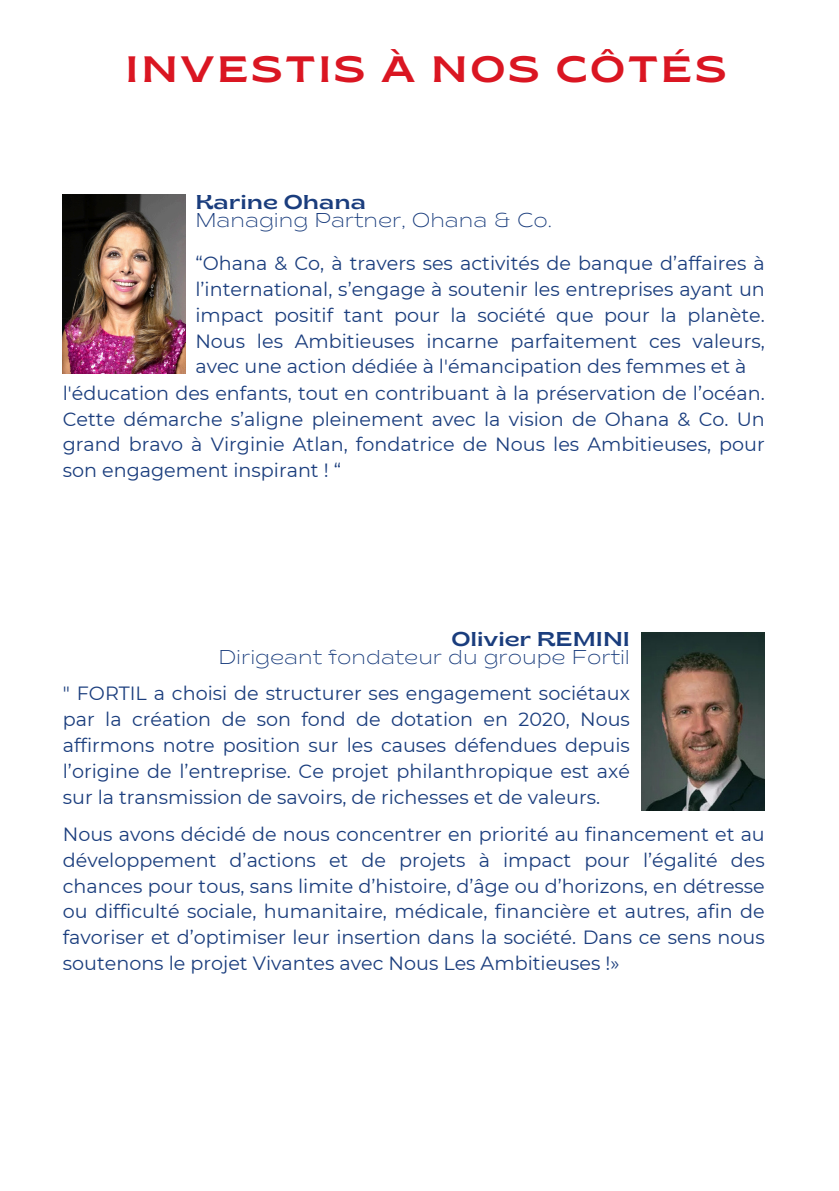
<style>
.page{position:relative;width:839px;height:1191px;background:#fff}
.page>*{position:absolute;margin:0;border:0;box-sizing:border-box;transform-origin:0 0}
.t1{font:semi-expanded 36.6px "Brice";letter-spacing:.08em;color:#da1622}
.t2{font:200 semi-expanded 20px "Brice";color:#1a3d7d}
.t3{font:semi-expanded 20px "Brice";color:#1a3d7d}
.t4{font:19.2px/25.8px "Montserrat";color:#1a3d7d;text-align:justify}
</style>
<div class="page">
<img style="left:63px;top:195px;width:123px;height:178px">
<img style="left:641px;top:632px;width:123px;height:179px">
<h1 class="t1" style="left:125px;top:54px;width:602px">INVESTIS À NOS CÔTÉS</h1>
<p class="t3" style="left:195px;top:194px;width:172px">Karine Ohana</p>
<p class="t2" style="left:195px;top:212px;width:358px">Managing Partner, Ohana &amp; Co.</p>
<p class="t4" style="left:195px;top:250px;width:571px">“Ohana &amp; Co, à travers ses activités de banque d’affaires à l’international, s’engage à soutenir les entreprises ayant un impact positif tant pour la société que pour la planète.<br>Nous les Ambitieuses incarne parfaitement ces valeurs, avec une action dédiée à l'émancipation des femmes et à</p>
<p class="t4" style="left:63px;top:380px;width:703px">l'éducation des enfants, tout en contribuant à la préservation de l’océan.<br>Cette démarche s’aligne pleinement avec la vision de Ohana &amp; Co. Un grand bravo à Virginie Atlan, fondatrice de Nous les Ambitieuses, pour son engagement inspirant ! “</p>
<p class="t3" style="left:451px;top:631px;width:180px">Olivier REMINI</p>
<p class="t2" style="left:218px;top:649px;width:413px">Dirigeant fondateur du groupe Fortil</p>
<p class="t4" style="left:63px;top:681px;width:568px">" FORTIL a choisi de structurer ses engagement sociétaux par la création de son fond de dotation en 2020, Nous affirmons notre position sur les causes défendues depuis l’origine de l’entreprise. Ce projet philanthropique est axé sur la transmission de savoirs, de richesses et de valeurs.</p>
<p class="t4" style="left:63px;top:821px;width:703px">Nous avons décidé de nous concentrer en priorité au financement et au développement d’actions et de projets à impact pour l’égalité des chances pour tous, sans limite d’histoire, d’âge ou d’horizons, en détresse ou difficulté sociale, humanitaire, médicale, financière et autres, afin de favoriser et d’optimiser leur insertion dans la société. Dans ce sens nous soutenons le projet Vivantes avec Nous Les Ambitieuses !»</p>
</div>
